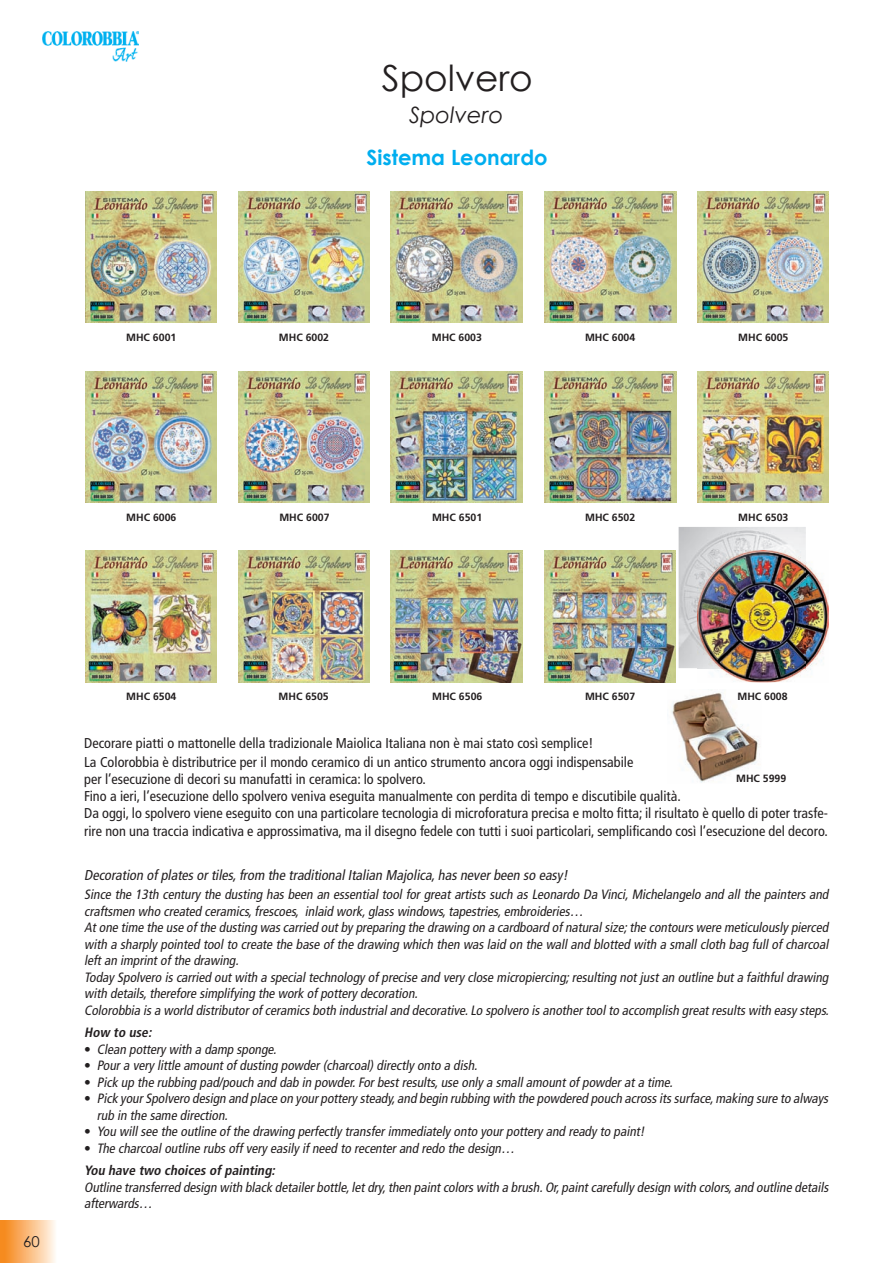
<style>
.page{position:relative;width:893px;height:1263px;background:#fff}
.page>*{position:absolute;margin:0;border:0;box-sizing:border-box;transform-origin:0 0}
.t1{font:36px "Century Gothic";color:#231f20}
.t2{font:italic 22.5px "Century Gothic";color:#231f20}
.t3{font:700 21px "Century Gothic";color:#00aeef}
.t4{font:15px "Century Gothic";color:#231f20}
.t5{font:condensed 14.25px/17.1px "Frutiger";color:#231f20}
.t6{font:italic condensed 14.25px "Frutiger";color:#231f20}
.t7{font:italic condensed 13.5px/16.5px "Frutiger";color:#231f20}
.t8{font:italic 700 condensed 13.5px "Frutiger";color:#231f20}
.t9{font:700 10.5px "Frutiger";color:#231f20}
.s1{font-style:normal}
.s2{font-weight:700}
</style>
<div class="page">
<img style="left:86px;top:191px;width:131px;height:132px">
<img style="left:86px;top:371px;width:131px;height:131px">
<img style="left:545px;top:191px;width:131px;height:132px">
<img style="left:698px;top:191px;width:131px;height:132px">
<img style="left:391px;top:191px;width:131px;height:132px">
<img style="left:239px;top:191px;width:131px;height:132px">
<img style="left:391px;top:371px;width:131px;height:131px">
<img style="left:545px;top:371px;width:131px;height:131px">
<img style="left:697px;top:371px;width:132px;height:131px">
<img style="left:671px;top:690px;width:89px;height:93px">
<img style="left:544px;top:551px;width:132px;height:131px">
<img style="left:391px;top:551px;width:131px;height:131px">
<img style="left:238px;top:551px;width:131px;height:131px">
<img style="left:86px;top:551px;width:131px;height:131px">
<img style="left:239px;top:371px;width:131px;height:131px">
<img style="left:43px;top:32px;width:95px;height:30px">
<div style="left:0;top:1220px;width:64px;height:43px;background:linear-gradient(to right,#f6810d,#fff)"></div>
<img style="left:679px;top:527px;width:127px;height:141px">
<img style="left:697px;top:562px;width:132px;height:120px">
<img style="left:697px;top:551px;width:109px;height:117px">
<p class="t9" style="left:126px;top:331px;width:52px">MHC 6001</p>
<p class="t9" style="left:126px;top:511px;width:52px">MHC 6006</p>
<h1 class="t1" style="left:382px;top:56px;width:152px">Spolvero</h1>
<h2 class="t2" style="left:409px;top:101px;width:96px">Spolvero</h2>
<h3 class="t3" style="left:367px;top:144px;width:183px">Sistema Leonardo</h3>
<p class="t9" style="left:279px;top:331px;width:52px">MHC 6002</p>
<p class="t9" style="left:432px;top:331px;width:52px">MHC 6003</p>
<p class="t9" style="left:585px;top:331px;width:52px">MHC 6004</p>
<p class="t9" style="left:738px;top:331px;width:52px">MHC 6005</p>
<p class="t9" style="left:279px;top:511px;width:52px">MHC 6007</p>
<p class="t9" style="left:432px;top:511px;width:52px">MHC 6501</p>
<p class="t9" style="left:585px;top:511px;width:52px">MHC 6502</p>
<p class="t9" style="left:738px;top:511px;width:52px">MHC 6503</p>
<p class="t4" style="left:23px;top:1232px;width:18px">60</p>
<p class="t9" style="left:126px;top:691px;width:52px">MHC 6504</p>
<p class="t9" style="left:279px;top:691px;width:52px">MHC 6505</p>
<p class="t9" style="left:432px;top:691px;width:52px">MHC 6506</p>
<p class="t9" style="left:585px;top:691px;width:52px">MHC 6507</p>
<p class="t9" style="left:737px;top:691px;width:52px">MHC 6008</p>
<p class="t5" style="left:84px;top:733px;width:551px;line-height:19.5px">Decorare piatti o mattonelle della tradizionale Maiolica Italiana non è mai stato così semplice!<br>La Colorobbia è distributrice per il mondo ceramico di un antico strumento ancora oggi indispensabile</p>
<p class="t5" style="left:84px;top:771px;width:745px">per l’esecuzione di decori su manufatti in ceramica: lo spolvero.<br>Fino a ieri, l’esecuzione dello spolvero veniva eseguita manualmente con perdita di tempo e discutibile qualità.<br>Da oggi, lo spolvero viene eseguito con una particolare tecnologia di microforatura precisa e molto fitta; il risultato è quello di poter trasfe&shy;rire non una traccia indicativa e approssimativa, ma il disegno fedele con tutti i suoi particolari, semplificando così l’esecuzione del decoro.</p>
<p class="t6" style="left:84px;top:866px;width:488px">Decoration ofplatesortiles,from the traditionalItalian Majolica,hasneverbeen so easy !</p>
<p class="t7" style="left:84px;top:886px;width:749px">Since the 13th century the dusting has been an essential tool for great artists such as Leonardo Da Vinci,Michelangelo and all the painters and craftsmen who created ceramics,frescoes, inlaid work,glasswindows,tapestries,embroideries…<br>Atone time the use ofthe dusting wascarried outby preparing the drawing on a cardboard ofnaturalsize;the contourswere meticulously pierced with a sharply pointed toolto create the base ofthe drawing which then waslaid on the walland blotted with a smallcloth bag fullofcharcoal leftan imprintofthe drawing.<br>Today Spolvero iscarried outwith a specialtechnology ofprecise and very close micropiercing;resulting notjustan outline buta faithfuldrawing with details,therefore simplifying the work ofpottery decoration.<br>Colorobbia isa world distributorofceramicsboth industrialand decorative.Lo spolvero isanothertoolto accomplish greatresultswith easy steps.</p>
<p class="t8" style="left:84px;top:1024px;width:72px">How to use:</p>
<p class="t7" style="left:84px;top:1041px;width:196px"><span class="s1">•</span> Clean pottery with a damp sponge.</p>
<p class="t7" style="left:84px;top:1057px;width:398px"><span class="s1">•</span> Poura very little amountofdusting powder(charcoal)directly onto a dish.</p>
<p class="t7" style="left:84px;top:1074px;width:593px"><span class="s1">•</span> Pick up the rubbing pad/pouch and dab in powder.Forbestresults,use only a smallamountofpowderata time.</p>
<p class="t7" style="left:97px;top:1090px;width:736px;text-indent:-13px"><span class="s1">•</span> Pick yourSpolvero design and place on yourpottery steady,and begin rubbing with the powdered pouch acrossitssurface,making sure to always rub in the same direction.</p>
<p class="t7" style="left:84px;top:1123px;width:565px"><span class="s1">•</span> You willsee the outline ofthe drawing perfectly transferimmediately onto yourpottery and ready to paint!</p>
<p class="t7" style="left:84px;top:1137px;width:435px;line-height:22.5px"><span class="s1">•</span> The charcoaloutline rubsoffvery easily ifneed to recenterand redo the design…<br><span class="s2">You have two choices ofpainting:</span></p>
<p class="t7" style="left:84px;top:1179px;width:748px">Outline transferred design with black detailerbottle,letdry,then paintcolorswith a brush.Or,paintcarefully design with colors,and outline details afterwards…</p>
<p class="t9" style="left:736px;top:772px;width:52px">MHC 5999</p>
</div>
